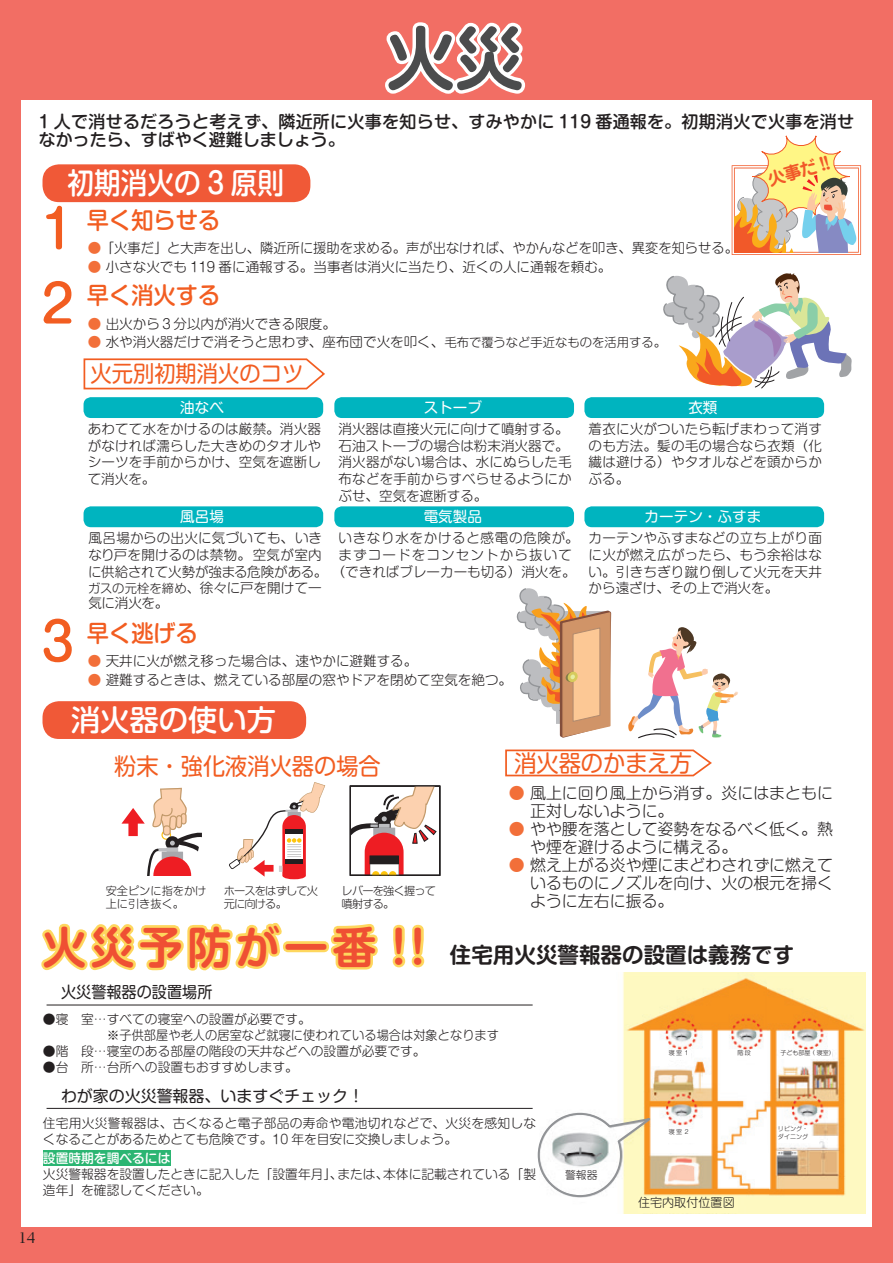
<style>
.page{position:relative;width:893px;height:1263px;background:#f26e64}
.page>*{position:absolute;margin:0;border:0;box-sizing:border-box;transform-origin:0 0}
.t1{font:700 68.85px "UD Shin M Go Pr 6 De";color:#4b4c4d}
.t2{font:500 51.6px/75.2px "Shin M Go Pro";color:#f25d21}
.t3{font:700 43.95px "Shin M Go Pro De";letter-spacing:.1em;color:#ef5033}
.t4{font:500 29.25px "Shin M Go Pro";color:#fff;scale:.91 1}
.t5{font:500 29.25px "Shin M Go Pro";color:#fff}
.t6{font:23.4px "Shin M Go Pro";color:#f25d21;scale:.95 1}
.t7{font:500 23.4px "Shin M Go Pro";color:#f25d21;scale:.95 1}
.t8{font:22.35px "Shin M Go Pro";color:#f25d21;scale:.95 1}
.t9{font:700 21.6px "Shin M Go Pro De";color:#231f20}
.t10{font:700 17.4px "Jun 501 Pro";color:#f15929}
.t11{font:500 16.95px/18px "Shin M Go Pro";letter-spacing:.015em;color:#231f20}
.t12{font:300 15.9px/18px "Shin M Go Pro";color:#231f20}
.t13{font:15.9px "Shin M Go Pro";color:#231f20}
.t14{font:15.9px "Shin M Go Pro";color:#231f20;scale:.95 1}
.t15{font:14.55px "Shin M Go Pro";color:#fff}
.t16{font:500 13.8px "Reim Pr 6 N";color:#231f20}
.t17{font:300 13.5px/16.6px "Shin M Go Pro";color:#231f20;text-align:justify}
.t18{font:300 13.5px/16.6px "Shin M Go Pro";letter-spacing:.065em;color:#231f20}
.t19{font:300 12.75px/15.9px "Shin M Go Pro";color:#231f20}
.t20{font:300 12.75px/15.9px "Shin M Go Pro";letter-spacing:.02em;color:#231f20}
.t21{font:500 12.75px "Shin M Go Pro";color:#fff}
.t22{font:300 12.3px "Shin M Go Pro";color:#231f20}
.t23{font:300 12.15px "Shin M Go Pro";color:#231f20}
.t24{font:300 11.25px/13.8px "Shin M Go Pro";letter-spacing:-.07em;color:#231f20}
.t25{font:300 11.25px/13.8px "Shin M Go Pro";color:#231f20}
.t26{font:300 10.8px "Shin M Go Pro";color:#231f20}
.t27{font:300 6px/7.4px "Shin M Go Pro";color:#231f20}
.s1{color:#f26f39}
.s2{font-size:12.3px}
.s3{font-size:13.5px}
</style>
<div class="page">
<svg style="left:385px;top:22px;width:141px;height:72px"></svg>
<div style="left:21px;top:100px;width:851px;height:1127px;background:#fff"></div>
<svg style="left:732px;top:136px;width:129px;height:119px"></svg>
<svg style="left:663px;top:273px;width:189px;height:115px"></svg>
<svg style="left:517px;top:588px;width:95px;height:150px"></svg>
<svg style="left:628px;top:627px;width:110px;height:111px"></svg>
<div style="left:350px;top:786px;width:90px;height:90px;border:1px solid #231f20"></div>
<svg style="left:350px;top:786px;width:87px;height:89px"></svg>
<svg style="left:121px;top:788px;width:81px;height:87px"></svg>
<svg style="left:229px;top:782px;width:96px;height:97px"></svg>
<img style="left:623px;top:972px;width:243px;height:241px">
<svg style="left:537px;top:1112px;width:114px;height:86px"></svg>
<div style="left:669px;top:1129px;width:32px;height:14px;background:#fff"></div>
<div style="left:638px;top:1196px;width:99px;height:17px;background:#fffac1"></div>
<div style="left:778px;top:1126px;width:32px;height:17px;background:#fff"></div>
<div style="left:669px;top:1050px;width:22px;height:10px;background:#fff"></div>
<div style="left:738px;top:1050px;width:22px;height:10px;background:#fff"></div>
<div style="left:780px;top:1050px;width:52px;height:8px;background:#fff"></div>
<div style="left:43px;top:701px;width:263px;height:38px;background:#f05937;border-radius:17px"></div>
<svg style="left:83px;top:358px;width:242px;height:32px"></svg>
<div style="left:84px;top:397px;width:239px;height:21px;background:#00b4bf;border-radius:8px"></div>
<div style="left:84px;top:506px;width:239px;height:21px;background:#00b4bf;border-radius:8px"></div>
<div style="left:334px;top:506px;width:240px;height:21px;background:#00b4bf;border-radius:8px"></div>
<div style="left:584px;top:506px;width:240px;height:21px;background:#00b4bf;border-radius:8px"></div>
<div style="left:334px;top:397px;width:240px;height:21px;background:#00b4bf;border-radius:8px"></div>
<div style="left:584px;top:397px;width:240px;height:21px;background:#00b4bf;border-radius:8px"></div>
<svg style="left:505px;top:749px;width:207px;height:28px"></svg>
<svg style="left:41px;top:922px;width:241px;height:49px"></svg>
<div style="left:283px;top:941px;width:46px;height:11px;border:5px solid #fed75e;border-radius:3px"></div>
<svg style="left:327px;top:924px;width:51px;height:46px"></svg>
<svg style="left:392px;top:924px;width:33px;height:44px"></svg>
<hr style="left:47px;top:1004px;width:486px;height:1px;background:#231f20">
<hr style="left:47px;top:1108px;width:486px;height:1px;background:#231f20">
<div style="left:43px;top:1150px;width:128px;height:15px;background:#2bb572"></div>
<div style="left:43px;top:164px;width:267px;height:38px;background:#f05937;border-radius:17px"></div>
<h1 class="t1" style="left:386px;top:-1px;width:139px">火災</h1>
<p class="t11" style="left:39px;top:111px;width:817px">1 人で消せるだろうと考えず、隣近所に火事を知らせ、すみやかに 119 番通報を。初期消火で火事を消せなかったら、すばやく避難しましょう。</p>
<h3 class="t4" style="left:67px;top:160px;width:240px">初期消火の 3 原則</h3>
<h2 class="t2" style="left:41px;top:185px;width:34px">1<br>2</h2>
<h3 class="t7" style="left:87px;top:201px;width:142px">早く知らせる</h3>
<p class="t17" style="left:88px;top:238px;width:652px"><span class="s1">●</span> ｢火事だ」と大声を出し、隣近所に援助を求める。声が出なければ、やかんなどを叩き、異変を知らせる。</p>
<p class="t17" style="left:88px;top:257px;width:525px"><span class="s1">●</span> 小さな火でも 119 番に通報する。当事者は消火に当たり、近くの人に通報を頼む。</p>
<h3 class="t7" style="left:87px;top:276px;width:142px">早く消火する</h3>
<p class="t17" style="left:88px;top:314px;width:250px"><span class="s1">●</span> 出火から３分以内が消火できる限度。</p>
<p class="t17" style="left:88px;top:332px;width:580px"><span class="s1">●</span> 水や消火器だけで消そうと思わず、座布団で火を叩く､<span class="s2">毛布で覆うなど手近なものを活用する。</span></p>
<h3 class="t8" style="left:91px;top:356px;width:225px">火元別初期消火のコツ</h3>
<p class="t15" style="left:180px;top:396px;width:45px">油なべ</p>
<p class="t15" style="left:424px;top:396px;width:60px">ストーブ</p>
<p class="t15" style="left:688px;top:396px;width:31px">衣類</p>
<p class="t10" style="left:765px;top:166px;width:65px;rotate:-16deg">火事だ !!</p>
<h2 class="t2" style="left:41px;top:598px;width:34px">3</h2>
<p class="t17" style="left:88px;top:419px;width:235px">あわてて水をかけるのは厳禁。消火器がなければ濡らした大きめのタオルやシーツを手前からかけ、空気を遮断して消火を。</p>
<p class="t17" style="left:339px;top:419px;width:235px;text-align:left">消火器は直接火元に向けて噴射する。石油ストーブの場合は粉末消火器で。消火器がない場合は、水にぬらした毛布などを手前からすべらせるようにかぶせ、空気を遮断する。</p>
<p class="t17" style="left:589px;top:419px;width:235px">着衣に火がついたら転げまわって消すのも方法。髪の毛の場合なら衣類（化繊は避ける）やタオルなどを頭からかぶる。</p>
<p class="t17" style="left:88px;top:528px;width:489px;text-align:left">風呂場からの出火に気づいても、いき<br>なり戸を開けるのは禁物。空気が室内<br>に供給されて火勢が強まる危険がある。（できればブレーカーも切る）消火を。</p>
<p class="t22" style="left:88px;top:578px;width:235px">ガスの元栓を締め、<span class="s3">徐々に戸を開けて一</span></p>
<p class="t17" style="left:88px;top:593px;width:82px">気に消火を。</p>
<p class="t15" style="left:180px;top:505px;width:45px">風呂場</p>
<p class="t15" style="left:424px;top:505px;width:60px">電気製品</p>
<p class="t15" style="left:645px;top:505px;width:118px">カーテン・ふすま</p>
<p class="t18" style="left:339px;top:528px;width:242px">いきなり水をかけると感電の危険が。まずコードをコンセントから抜いて</p>
<p class="t17" style="left:589px;top:528px;width:235px">カーテンやふすまなどの立ち上がり面に火が燃え広がったら、もう余裕はない。引きちぎり蹴り倒して火元を天井から遠ざけ、その上で消火を。</p>
<h3 class="t7" style="left:87px;top:614px;width:118px">早く逃げる</h3>
<p class="t17" style="left:88px;top:651px;width:331px"><span class="s1">●</span> 天井に火が燃え移った場合は、速やかに避難する。</p>
<p class="t17" style="left:88px;top:670px;width:426px"><span class="s1">●</span> 避難するときは、燃えている部屋の窓やドアを閉めて空気を絶つ。</p>
<h3 class="t5" style="left:71px;top:696px;width:206px">消火器の使い方</h3>
<h3 class="t6" style="left:114px;top:747px;width:282px">粉末・強化液消火器の場合</h3>
<p class="t25" style="left:106px;top:882px;width:102px">安全ピンに指をかけ上に引き抜く。</p>
<p class="t24" style="left:224px;top:882px;width:96px">ホースをはずして火元に向ける。</p>
<p class="t24" style="left:342px;top:882px;width:96px">レバーを強く握って噴射する。</p>
<h3 class="t3" style="left:43px;top:911px;width:384px">火災予防が一番 !!</h3>
<p class="t14" style="left:61px;top:979px;width:161px">火災警報器の設置場所</p>
<h3 class="t6" style="left:514px;top:744px;width:189px">消火器のかまえ方</h3>
<p class="t12" style="left:530px;top:782px;width:304px;text-indent:-21px"><span class="s1">●</span> 風上に回り風上から消す。炎にはまともに正対しないように。</p>
<p class="t12" style="left:530px;top:818px;width:304px;text-indent:-21px"><span class="s1">●</span> やや腰を落として姿勢をなるべく低く。熱や煙を避けるように構える。</p>
<p class="t12" style="left:530px;top:854px;width:304px;text-align:justify;text-indent:-21px"><span class="s1">●</span> 燃え上がる炎や煙にまどわされずに燃えているものにノズルを向け、火の根元を掃くように左右に振る。</p>
<h3 class="t9" style="left:450px;top:937px;width:346px">住宅用火災警報器の設置は義務です</h3>
<p class="t19" style="left:107px;top:1010px;width:394px;text-indent:-64px">●寝　室…すべての寝室への設置が必要です。<br>※子供部屋や老人の居室など就寝に使われている場合は対象となります</p>
<p class="t19" style="left:43px;top:1042px;width:384px">●階　段…寝室のある部屋の階段の天井などへの設置が必要です。</p>
<p class="t19" style="left:43px;top:1058px;width:257px">●台　所…台所への設置もおすすめします。</p>
<p class="t13" style="left:61px;top:1082px;width:304px">わが家の火災警報器、いますぐチェック！</p>
<p class="t20" style="left:43px;top:1113px;width:495px">住宅用火災警報器は、古くなると電子部品の寿命や電池切れなどで、火災を感知しなくなることがあるためとても危険です。10 年を目安に交換しましょう。</p>
<p class="t21" style="left:43px;top:1147px;width:129px">設置時期を調べるには</p>
<p class="t19" style="left:43px;top:1164px;width:495px">火災警報器を設置したときに記入した「設置年月」、または、本体に記載されている「製造年」を確認してください。</p>
<p class="t16" style="left:18px;top:1226px;width:18px">14</p>
<p class="t26" style="left:565px;top:1166px;width:34px">警報器</p>
<p class="t27" style="left:669px;top:1048px;width:21px">寝室 1</p>
<p class="t27" style="left:738px;top:1048px;width:15px">階段</p>
<p class="t27" style="left:780px;top:1048px;width:56px">子ども部屋 ( 寝室）</p>
<p class="t27" style="left:669px;top:1127px;width:21px">寝室 2</p>
<p class="t23" style="left:638px;top:1192px;width:98px">住宅内取付位置図</p>
<p class="t27" style="left:778px;top:1124px;width:32px">リビング・ダイニング</p>
</div>
